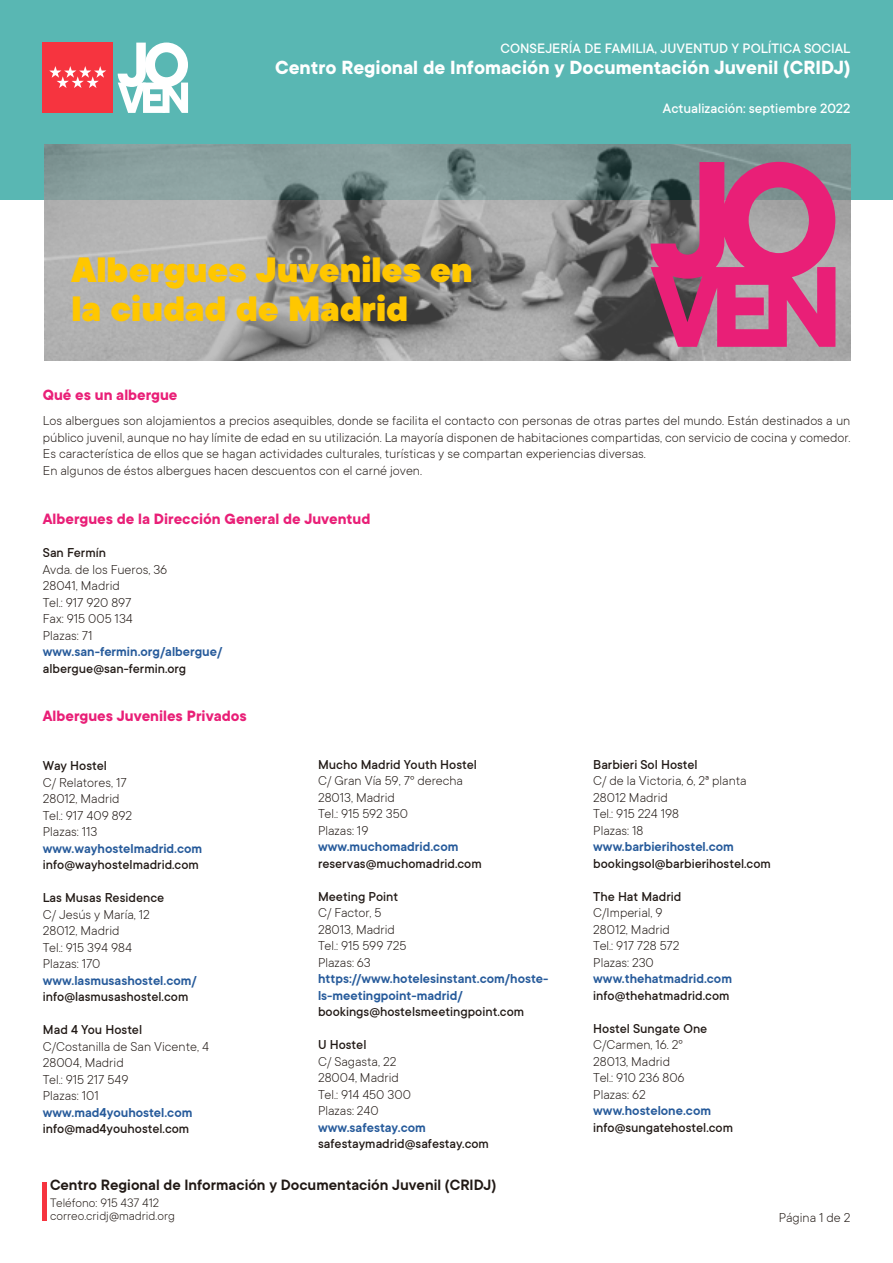
<style>
.page{position:relative;width:893px;height:1263px;background:#fff}
.page>*{position:absolute;margin:0;border:0;box-sizing:border-box;transform-origin:0 0}
.t1{font:900 39px/39px "TT Commons";color:#ffc700}
.t2{font:700 21px "TT Commons";color:#fff}
.t3{font:700 16.5px "TT Commons";color:#e91f77}
.t4{font:600 16.5px "TT Commons";color:#211915}
.t5{font:500 15px "TT Commons";color:#fff}
.t6{font:300 14.25px/16.5px "TT Commons";color:#211915}
.t7{font:500 14.25px "TT Commons";color:#211915}
.t8{font:600 14.25px/16.5px "TT Commons";color:#275b9b}
.t9{font:300 13.5px/13.5px "TT Commons";color:#211915}
</style>
<div class="page">
<div style="left:0;top:0;width:893px;height:200px;background:#59b7b3"></div>
<img style="left:45px;top:145px;width:805px;height:215px">
<div style="left:43px;top:43px;width:70px;height:70px;background:#f6343f"></div>
<svg style="left:49px;top:66px;width:57px;height:22px"></svg>
<svg style="left:118px;top:43px;width:70px;height:70px"></svg>
<svg style="left:651px;top:162px;width:184px;height:185px;background:#be4a7d"></svg>
<hr style="left:43px;top:1182px;width:4px;height:38px;background:#f6343f">
<p class="t5" style="left:501px;top:40px;width:351px">CONSEJERÍA DE FAMILIA, JUVENTUD Y POLÍTICA SOCIAL</p>
<h2 class="t2" style="left:275px;top:56px;width:577px">Centro Regional de Infomación y Documentación Juvenil (CRIDJ)</h2>
<h1 class="t1" style="left:72px;top:252px;width:403px">Albergues Juveniles en la ciudad de Madrid</h1>
<p class="t5" style="left:663px;top:100px;width:189px">Actualización: septiembre 2022</p>
<p class="t3" style="left:43px;top:386px;width:136px">Qué es un albergue</p>
<p class="t6" style="left:43px;top:413px;width:809px">Los albergues son alojamientos a precios asequibles, donde se facilita el contacto con personas de otras partes del mundo. Están destinados a un público juvenil, aunque no hay límite de edad en su utilización. La mayoría disponen de habitaciones compartidas, con servicio de cocina y comedor.<br>Es característica de ellos que se hagan actividades culturales, turísticas y se compartan experiencias diversas.<br>En algunos de éstos albergues hacen descuentos con el carné joven.</p>
<p class="t3" style="left:43px;top:510px;width:329px">Albergues de la Dirección General de Juventud</p>
<p class="t7" style="left:43px;top:545px;width:65px">San Fermín</p>
<p class="t6" style="left:43px;top:561px;width:126px">Avda. de los Fueros, 36<br>28041, Madrid<br>Tel.: 917 920 897<br>Fax: 915 005 134<br>Plazas: 71</p>
<p class="t8" style="left:43px;top:644px;width:181px">www.san-fermin.org/albergue/</p>
<p class="t7" style="left:43px;top:661px;width:145px">albergue@san-fermin.org</p>
<p class="t3" style="left:43px;top:706px;width:206px">Albergues Juveniles Privados</p>
<p class="t7" style="left:43px;top:758px;width:66px">Way Hostel</p>
<p class="t6" style="left:43px;top:774px;width:91px">C/ Relatores, 17<br>28012, Madrid<br>Tel.: 917 409 892<br>Plazas: 113</p>
<p class="t8" style="left:43px;top:840px;width:161px">www.wayhostelmadrid.com</p>
<p class="t7" style="left:43px;top:857px;width:158px">info@wayhostelmadrid.com</p>
<p class="t7" style="left:43px;top:890px;width:123px">Las Musas Residence</p>
<p class="t6" style="left:43px;top:906px;width:109px">C/ Jesús y María, 12<br>28012, Madrid<br>Tel.: 915 394 984<br>Plazas: 170</p>
<p class="t8" style="left:43px;top:972px;width:155px">www.lasmusashostel.com/</p>
<p class="t7" style="left:43px;top:989px;width:147px">info@lasmusashostel.com</p>
<p class="t7" style="left:43px;top:1022px;width:101px">Mad 4 You Hostel</p>
<p class="t6" style="left:43px;top:1038px;width:168px">C/Costanilla de San Vicente, 4<br>28004, Madrid<br>Tel.: 915 217 549<br>Plazas: 101</p>
<p class="t8" style="left:43px;top:1104px;width:151px">www.mad4youhostel.com</p>
<p class="t7" style="left:43px;top:1121px;width:148px">info@mad4youhostel.com</p>
<p class="t7" style="left:593px;top:756px;width:106px">Barbieri Sol Hostel</p>
<p class="t6" style="left:593px;top:772px;width:155px">C/ de la Victoria, 6, 2ª planta<br>28012 Madrid<br>Tel.: 915 224 198<br>Plazas: 18</p>
<p class="t8" style="left:593px;top:839px;width:142px">www.barbierihostel.com</p>
<p class="t7" style="left:593px;top:855px;width:179px">bookingsol@barbierihostel.com</p>
<p class="t7" style="left:593px;top:888px;width:90px">The Hat Madrid</p>
<p class="t6" style="left:593px;top:904px;width:88px">C/Imperial, 9<br>28012, Madrid<br>Tel.: 917 728 572<br>Plazas: 230</p>
<p class="t8" style="left:593px;top:971px;width:140px">www.thehatmadrid.com</p>
<p class="t7" style="left:593px;top:987px;width:138px">info@thehatmadrid.com</p>
<p class="t7" style="left:593px;top:1020px;width:116px">Hostel Sungate One</p>
<p class="t6" style="left:593px;top:1036px;width:93px">C/Carmen, 16. 2º<br>28013, Madrid<br>Tel.: 910 236 806<br>Plazas: 62</p>
<p class="t8" style="left:593px;top:1103px;width:119px">www.hostelone.com</p>
<p class="t7" style="left:593px;top:1119px;width:141px">info@sungatehostel.com</p>
<p class="t7" style="left:318px;top:756px;width:160px">Mucho Madrid Youth Hostel</p>
<p class="t6" style="left:318px;top:772px;width:147px">C/ Gran Vía 59, 7º derecha<br>28013, Madrid<br>Tel.: 915 592 350<br>Plazas: 19</p>
<p class="t8" style="left:318px;top:839px;width:142px">www.muchomadrid.com</p>
<p class="t7" style="left:318px;top:855px;width:165px">reservas@muchomadrid.com</p>
<p class="t7" style="left:318px;top:888px;width:82px">Meeting Point</p>
<p class="t6" style="left:318px;top:904px;width:90px">C/ Factor, 5<br>28013, Madrid<br>Tel.: 915 599 725<br>Plazas: 63</p>
<p class="t8" style="left:318px;top:971px;width:232px">https://www.hotelesinstant.com/hoste&shy;ls-meetingpoint-madrid/</p>
<p class="t7" style="left:318px;top:1004px;width:208px">bookings@hostelsmeetingpoint.com</p>
<p class="t7" style="left:318px;top:1037px;width:50px">U Hostel</p>
<p class="t6" style="left:318px;top:1053px;width:94px">C/ Sagasta, 22<br>28004, Madrid<br>Tel.: 914 450 300<br>Plazas: 240</p>
<p class="t8" style="left:318px;top:1119px;width:109px">www.safestay.com</p>
<p class="t7" style="left:318px;top:1136px;width:172px">safestaymadrid@safestay.com</p>
<p class="t4" style="left:50px;top:1175px;width:448px">Centro Regional de Información y Documentación Juvenil (CRIDJ)</p>
<p class="t9" style="left:50px;top:1196px;width:126px">Teléfono: 915 437 412 correo.cridj@madrid.org</p>
<p class="t6" style="left:779px;top:1209px;width:73px">Página 1 de 2</p>
</div>
